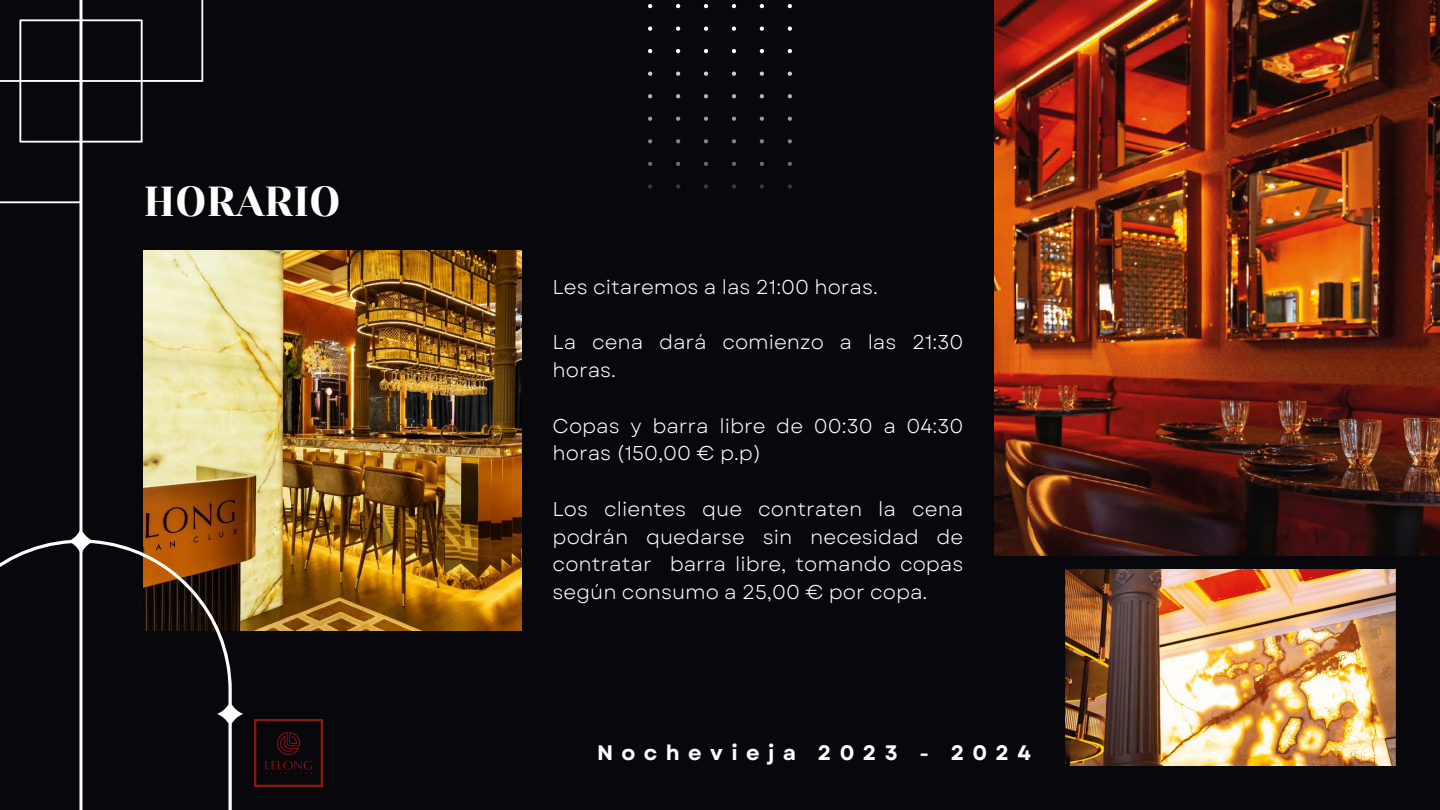
<style>
.page{position:relative;width:1440px;height:810px;background:#08080c}
.page>*{position:absolute;margin:0;border:0;box-sizing:border-box;transform-origin:0 0}
.t1{font:41.8px "Yeseva One";color:#fff}
.t2{font:700 21px "Garet";letter-spacing:.4em;color:#fff}
.t3{font:20px/27.8px "Garet";color:#fff}
</style>
<div class="page">
<svg style="left:0;top:0;width:203px;height:203px"></svg>
<img style="left:144px;top:250px;width:378px;height:380px">
<img style="left:994px;top:0;width:446px;height:555px">
<img style="left:1065px;top:569px;width:330px;height:197px">
<svg style="left:0;top:528px;width:243px;height:282px"></svg>
<hr style="left:79px;top:0;width:3px;height:810px;background:#fff">
<svg style="left:648px;top:4px;width:4px;height:4px"></svg>
<svg style="left:676px;top:4px;width:4px;height:4px"></svg>
<svg style="left:704px;top:4px;width:4px;height:4px"></svg>
<svg style="left:732px;top:4px;width:4px;height:4px"></svg>
<svg style="left:760px;top:4px;width:4px;height:4px"></svg>
<svg style="left:788px;top:4px;width:4px;height:4px"></svg>
<svg style="left:648px;top:27px;width:4px;height:4px"></svg>
<svg style="left:676px;top:27px;width:4px;height:4px"></svg>
<svg style="left:704px;top:27px;width:4px;height:4px"></svg>
<svg style="left:732px;top:27px;width:4px;height:4px"></svg>
<svg style="left:760px;top:27px;width:4px;height:4px"></svg>
<svg style="left:788px;top:27px;width:4px;height:4px"></svg>
<svg style="left:648px;top:49px;width:4px;height:4px"></svg>
<svg style="left:676px;top:49px;width:4px;height:4px"></svg>
<svg style="left:704px;top:49px;width:4px;height:4px"></svg>
<svg style="left:732px;top:49px;width:4px;height:4px"></svg>
<svg style="left:760px;top:49px;width:4px;height:4px"></svg>
<svg style="left:788px;top:49px;width:4px;height:4px"></svg>
<svg style="left:648px;top:72px;width:4px;height:4px"></svg>
<svg style="left:676px;top:72px;width:4px;height:4px"></svg>
<svg style="left:704px;top:72px;width:4px;height:4px"></svg>
<svg style="left:732px;top:72px;width:4px;height:4px"></svg>
<svg style="left:760px;top:72px;width:4px;height:4px"></svg>
<svg style="left:788px;top:72px;width:4px;height:4px"></svg>
<svg style="left:648px;top:94px;width:4px;height:4px"></svg>
<svg style="left:676px;top:94px;width:4px;height:4px"></svg>
<svg style="left:704px;top:94px;width:4px;height:4px"></svg>
<svg style="left:732px;top:94px;width:4px;height:4px"></svg>
<svg style="left:760px;top:94px;width:4px;height:4px"></svg>
<svg style="left:788px;top:94px;width:4px;height:4px"></svg>
<svg style="left:648px;top:117px;width:4px;height:4px"></svg>
<svg style="left:676px;top:117px;width:4px;height:4px"></svg>
<svg style="left:704px;top:117px;width:4px;height:4px"></svg>
<svg style="left:732px;top:117px;width:4px;height:4px"></svg>
<svg style="left:760px;top:117px;width:4px;height:4px"></svg>
<svg style="left:788px;top:117px;width:4px;height:4px"></svg>
<svg style="left:648px;top:139px;width:4px;height:4px"></svg>
<svg style="left:676px;top:139px;width:4px;height:4px"></svg>
<svg style="left:704px;top:139px;width:4px;height:4px"></svg>
<svg style="left:732px;top:139px;width:4px;height:4px"></svg>
<svg style="left:760px;top:139px;width:4px;height:4px"></svg>
<svg style="left:788px;top:139px;width:4px;height:4px"></svg>
<svg style="left:648px;top:162px;width:4px;height:4px"></svg>
<svg style="left:676px;top:162px;width:4px;height:4px"></svg>
<svg style="left:704px;top:162px;width:4px;height:4px"></svg>
<svg style="left:732px;top:162px;width:4px;height:4px"></svg>
<svg style="left:760px;top:162px;width:4px;height:4px"></svg>
<svg style="left:788px;top:162px;width:4px;height:4px"></svg>
<svg style="left:648px;top:184px;width:4px;height:4px"></svg>
<svg style="left:676px;top:184px;width:4px;height:4px"></svg>
<svg style="left:704px;top:184px;width:4px;height:4px"></svg>
<svg style="left:732px;top:184px;width:4px;height:4px"></svg>
<svg style="left:760px;top:184px;width:4px;height:4px"></svg>
<svg style="left:788px;top:184px;width:4px;height:4px"></svg>
<img style="left:255px;top:719px;width:67px;height:68px">
<p class="t1" style="left:144px;top:178px;width:198px">HORARIO</p>
<p class="t3" style="left:553px;top:273px;width:327px">Les citaremos a las 21:00 horas.</p>
<p class="t3" style="left:553px;top:328px;width:412px">La cena dará comienzo a las 21:30 horas.</p>
<p class="t3" style="left:553px;top:412px;width:412px">Copas y barra libre de 00:30 a 04:30 horas (150,00 € p.p)</p>
<p class="t3" style="left:553px;top:495px;width:412px;text-align:justify">Los clientes que contraten la cena podrán quedarse sin necesidad de contratar barra libre, tomando copas según consumo a 25,00 € por copa.</p>
<p class="t2" style="left:597px;top:738px;width:435px">Nochevieja 2023 - 2024</p>
</div>
